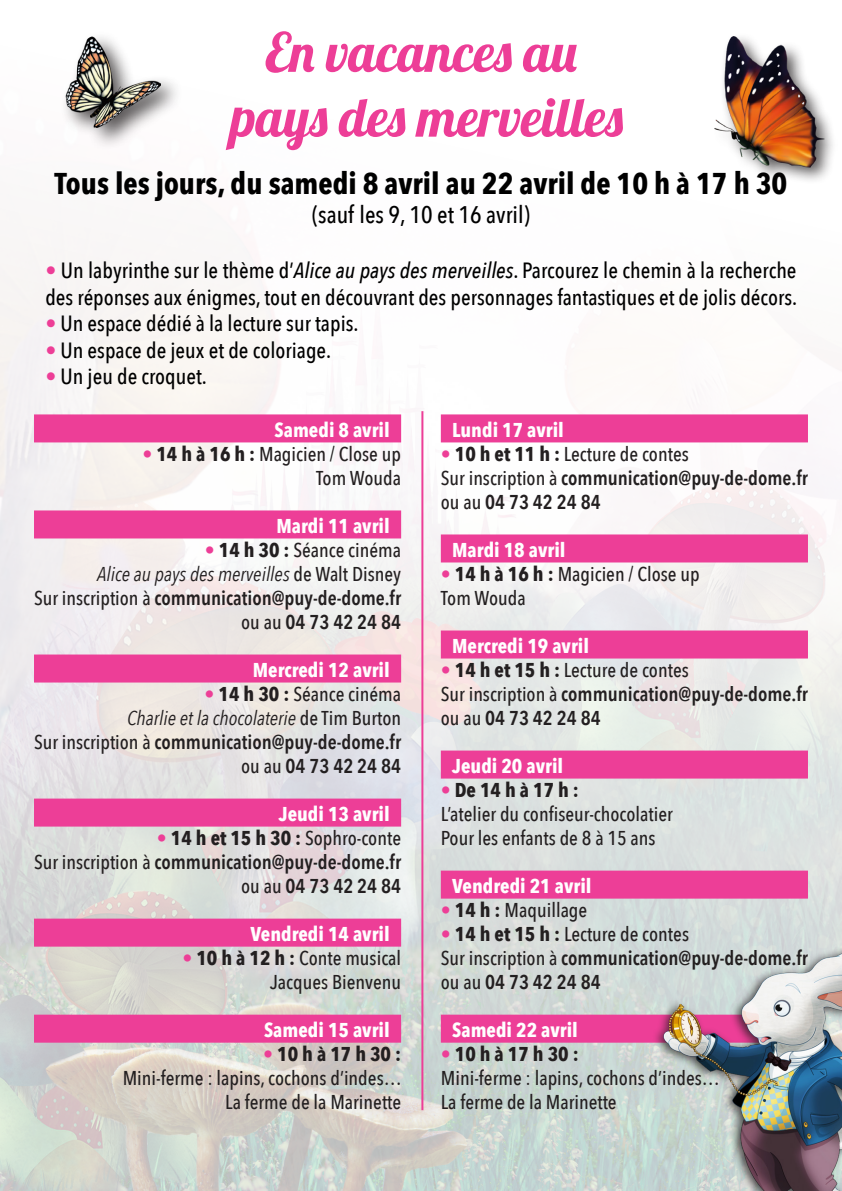
<style>
.page{position:relative;width:842px;height:1191px;background:#fff}
.page>*{position:absolute;margin:0;border:0;box-sizing:border-box;transform-origin:0 0}
.t1{font:54px "Lobster 1.4";color:#ed3e97}
.t2{font:700 30px "Avenir Next Condensed";color:#000}
.t3{font:500 24px "Avenir Next Condensed";color:#000}
.t4{font:500 22px/26.4px "Avenir Next Condensed";color:#000}
.t5{font:500 20px "Avenir Next Condensed";color:#231f20}
.t6{font:600 20px/24px "Avenir Next Condensed";color:#231f20;text-align:right}
.t7{font:700 20px "Avenir Next Condensed";color:#fff}
.t8{font:italic 20px "Avenir Next Condensed";color:#231f20}
.t9{font:700 20px "Avenir Next Condensed";color:#231f20}
.s1{color:#ed3e97}
.s2{font-style:italic}
.s3{font-weight:700;color:#ed3e97}
.s4{font-weight:700}
.s5{font-weight:500;font-style:normal}
.s6{font-weight:500}
</style>
<div class="page">
<img style="left:0;top:253px;width:842px;height:938px">
<div style="left:34px;top:414px;width:367px;height:28px;background:#ed3e97"></div>
<div style="left:34px;top:510px;width:367px;height:28px;background:#ed3e97"></div>
<div style="left:34px;top:654px;width:367px;height:28px;background:#ed3e97"></div>
<div style="left:34px;top:798px;width:367px;height:28px;background:#ed3e97"></div>
<div style="left:34px;top:918px;width:367px;height:28px;background:#ed3e97"></div>
<div style="left:34px;top:1014px;width:367px;height:28px;background:#ed3e97"></div>
<div style="left:441px;top:414px;width:367px;height:28px;background:#ed3e97"></div>
<div style="left:441px;top:534px;width:367px;height:28px;background:#ed3e97"></div>
<div style="left:441px;top:630px;width:367px;height:28px;background:#ed3e97"></div>
<div style="left:441px;top:750px;width:367px;height:28px;background:#ed3e97"></div>
<div style="left:441px;top:870px;width:367px;height:28px;background:#ed3e97"></div>
<div style="left:441px;top:1014px;width:367px;height:28px;background:#ed3e97"></div>
<hr style="left:421px;top:411px;width:2px;height:699px;background:#ed3e97">
<div style="left:60px;top:30px;width:124px;height:121px;background:#231f20;opacity:.75"></div>
<img style="left:64px;top:30px;width:97px;height:98px">
<div style="left:712px;top:32px;width:129px;height:153px;background:#231f20;opacity:.75"></div>
<img style="left:715px;top:37px;width:126px;height:139px">
<div style="left:652px;top:945px;width:190px;height:246px;background:#231f20;opacity:.75"></div>
<img style="left:662px;top:951px;width:180px;height:240px">
<p class="t1" style="left:265px;top:18px;width:313px">En vacances au</p>
<p class="t1" style="left:231px;top:83px;width:394px">pays des merveilles</p>
<p class="t2" style="left:55px;top:165px;width:734px">Tous les jours, du samedi 8 avril au 22 avril de 10 h à 17 h 30</p>
<p class="t3" style="left:312px;top:200px;width:219px">(sauf les 9, 10 et 16 avril)</p>
<p class="t4" style="left:45px;top:257px;width:753px"><span class="s1">•</span> Un labyrinthe sur le thème d’<span class="s2">Alice au pays des merveilles</span>. Parcourez le chemin à la recherche des réponses aux énigmes, tout en découvrant des personnages fantastiques et de jolis décors.</p>
<p class="t4" style="left:45px;top:310px;width:315px"><span class="s1">•</span> Un espace dédié à la lecture sur tapis.</p>
<p class="t4" style="left:45px;top:336px;width:287px"><span class="s1">•</span> Un espace de jeux et de coloriage.</p>
<p class="t4" style="left:45px;top:363px;width:163px"><span class="s1">•</span> Un jeu de croquet.</p>
<p class="t7" style="left:275px;top:417px;width:117px">Samedi 8 avril</p>
<p class="t5" style="left:142px;top:442px;width:260px"><span class="s3">•</span> <span class="s4">14 h à 16 h :</span> Magicien / Close up</p>
<p class="t5" style="left:316px;top:466px;width:86px">Tom Wouda</p>
<p class="t7" style="left:276px;top:513px;width:115px">Mardi 11 avril</p>
<p class="t5" style="left:205px;top:538px;width:198px"><span class="s3">•</span> <span class="s4">14 h 30 :</span> Séance cinéma</p>
<p class="t8" style="left:97px;top:562px;width:305px">Alice au pays des merveilles <span class="s5">de Walt Disney</span></p>
<p class="t6" style="left:34px;top:585px;width:369px"><span class="s6">Sur inscription à</span> communication@puy-de-dome.fr <span class="s6">ou au</span> 04 73 42 24 84</p>
<p class="t7" style="left:253px;top:657px;width:138px">Mercredi 12 avril</p>
<p class="t5" style="left:205px;top:682px;width:198px"><span class="s3">•</span> <span class="s4">14 h 30 :</span> Séance cinéma</p>
<p class="t8" style="left:127px;top:706px;width:276px">Charlie et la chocolaterie <span class="s5">de Tim Burton</span></p>
<p class="t6" style="left:34px;top:729px;width:369px"><span class="s6">Sur inscription à</span> communication@puy-de-dome.fr <span class="s6">ou au</span> 04 73 42 24 84</p>
<p class="t7" style="left:279px;top:801px;width:113px">Jeudi 13 avril</p>
<p class="t5" style="left:157px;top:826px;width:246px"><span class="s3">•</span> <span class="s4">14 h et 15 h 30 :</span> Sophro-conte</p>
<p class="t6" style="left:34px;top:849px;width:369px"><span class="s6">Sur inscription à</span> communication@puy-de-dome.fr <span class="s6">ou au</span> 04 73 42 24 84</p>
<p class="t7" style="left:250px;top:921px;width:141px">Vendredi 14 avril</p>
<p class="t5" style="left:182px;top:946px;width:220px"><span class="s3">•</span> <span class="s4">10 h à 12 h :</span> Conte musical</p>
<p class="t5" style="left:270px;top:970px;width:132px">Jacques Bienvenu</p>
<p class="t7" style="left:264px;top:1017px;width:127px">Samedi 15 avril</p>
<p class="t9" style="left:263px;top:1041px;width:139px"><span class="s1">•</span> 10 h à 17 h 30 :</p>
<p class="t5" style="left:123px;top:1066px;width:280px">Mini-ferme : lapins, cochons d’indes…</p>
<p class="t5" style="left:225px;top:1090px;width:177px">La ferme de la Marinette</p>
<p class="t7" style="left:452px;top:417px;width:113px">Lundi 17 avril</p>
<p class="t5" style="left:441px;top:442px;width:249px"><span class="s3">•</span> <span class="s4">10 h et 11 h :</span> Lecture de contes</p>
<p class="t6" style="left:441px;top:465px;width:369px;text-align:left"><span class="s6">Sur inscription à</span> communication@puy-de-dome.fr <span class="s6">ou au</span> 04 73 42 24 84</p>
<p class="t7" style="left:452px;top:537px;width:115px">Mardi 18 avril</p>
<p class="t5" style="left:441px;top:562px;width:260px"><span class="s3">•</span> <span class="s4">14 h à 16 h :</span> Magicien / Close up</p>
<p class="t5" style="left:441px;top:586px;width:86px">Tom Wouda</p>
<p class="t7" style="left:452px;top:633px;width:138px">Mercredi 19 avril</p>
<p class="t5" style="left:441px;top:658px;width:249px"><span class="s3">•</span> <span class="s4">14 h et 15 h :</span> Lecture de contes</p>
<p class="t6" style="left:441px;top:681px;width:369px;text-align:left"><span class="s6">Sur inscription à</span> communication@puy-de-dome.fr <span class="s6">ou au</span> 04 73 42 24 84</p>
<p class="t7" style="left:452px;top:753px;width:113px">Jeudi 20 avril</p>
<p class="t9" style="left:441px;top:777px;width:140px"><span class="s1">•</span> De 14 h à 17 h :</p>
<p class="t5" style="left:441px;top:802px;width:234px">L’atelier du confiseur-chocolatier</p>
<p class="t5" style="left:441px;top:826px;width:216px">Pour les enfants de 8 à 15 ans</p>
<p class="t7" style="left:452px;top:873px;width:141px">Vendredi 21 avril</p>
<p class="t5" style="left:441px;top:898px;width:148px"><span class="s3">•</span> <span class="s4">14 h :</span> Maquillage</p>
<p class="t5" style="left:441px;top:922px;width:250px"><span class="s3">•</span> <span class="s4">14 h et 15 h :</span> Lecture de contes</p>
<p class="t6" style="left:441px;top:945px;width:369px"><span class="s6">Sur inscription à</span> communication@puy-de-dome.fr</p>
<p class="t6" style="left:441px;top:969px;width:161px"><span class="s6">ou au</span> 04 73 42 24 84</p>
<p class="t7" style="left:452px;top:1017px;width:127px">Samedi 22 avril</p>
<p class="t9" style="left:441px;top:1041px;width:139px"><span class="s1">•</span> 10 h à 17 h 30 :</p>
<p class="t5" style="left:441px;top:1066px;width:280px">Mini-ferme : lapins, cochons d’indes…</p>
<p class="t5" style="left:441px;top:1090px;width:177px">La ferme de la Marinette</p>
</div>
